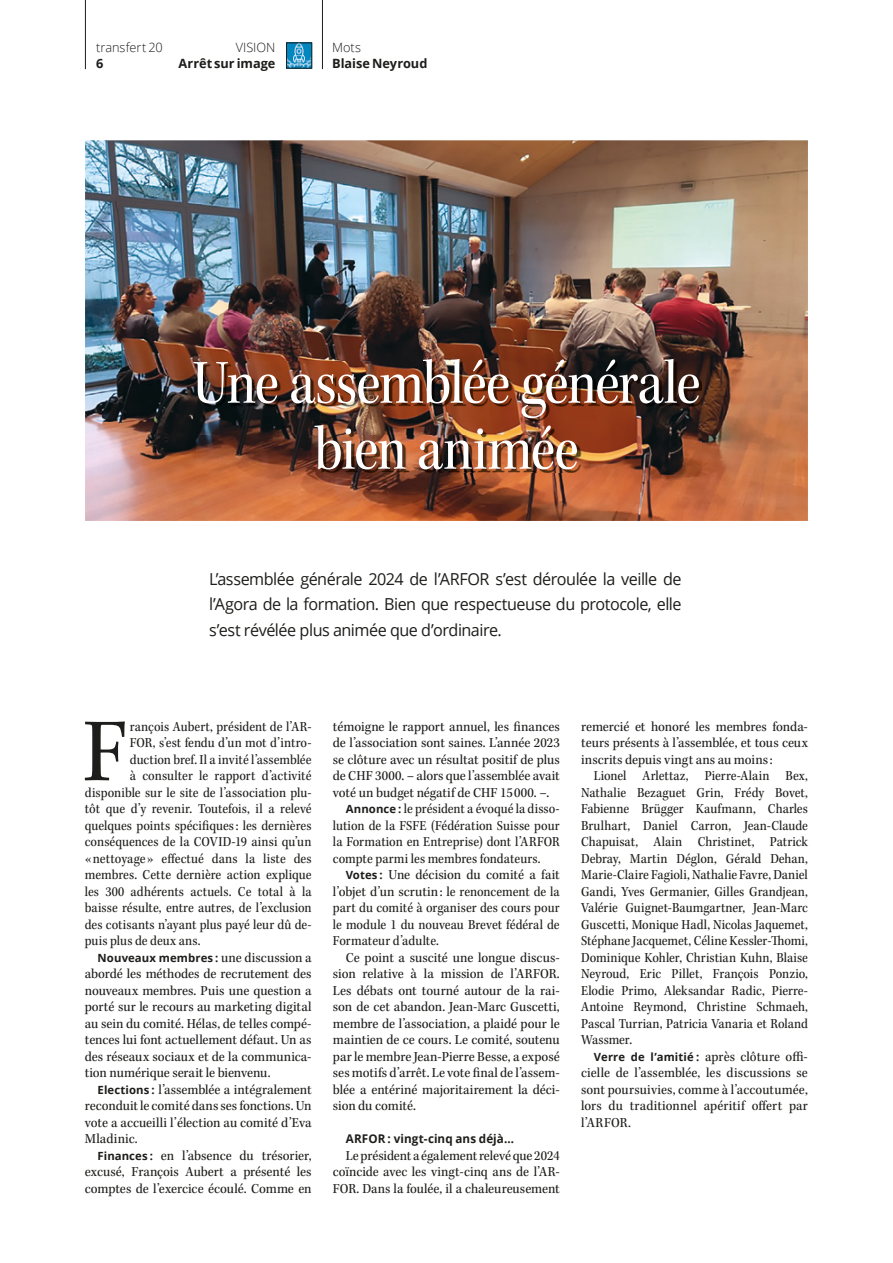
<style>
.page{position:relative;width:893px;height:1263px;background:#fff}
.page>*{position:absolute;margin:0;border:0;box-sizing:border-box;transform-origin:0 0}
.t1{font:93.15px "Kepler Std Scn";color:#1d1d1b}
.t2{font:64.5px/66px "Kepler Std Scn Subh";letter-spacing:-.025em;color:#fff;text-align:center}
.t3{font:16.5px/25.5px "Open Sans";letter-spacing:-.03em;color:#1d1d1b;text-align:justify}
.t4{font:14.25px/16.5px "Kepler Std Scn";color:#1d1d1b;text-align:justify}
.t5{font:700 12.75px "Open Sans";color:#1d1d1b}
.t6{font:300 12.75px "Open Sans";color:#1d1d1b}
.t7{font:700 12px "Open Sans";letter-spacing:.005em;color:#1d1d1b}
.t8{font:700 11.25px "Open Sans";letter-spacing:.01em;color:#1d1d1b}
.s1{font-family:"Kepler Std Scn";font-weight:400;font-size:14.25px}
.s2{font-family:"Open Sans";font-weight:700;font-size:11.25px}
</style>
<div class="page">
<img style="left:85px;top:140px;width:723px;height:381px">
<hr style="left:85px;top:0;width:1px;height:69px;background:#1d1d1b">
<img style="left:288px;top:45px;width:22px;height:22px">
<div style="left:286px;top:43px;width:26px;height:26px;border:1px solid #1d1d1b"></div>
<hr style="left:322px;top:0;width:1px;height:69px;background:#1d1d1b">
<img style="left:196px;top:362px;width:506px;height:111px">
<p class="t6" style="left:96px;top:39px;width:68px">transfert 20</p>
<p class="t5" style="left:96px;top:54px;width:9px">6</p>
<p class="t6" style="left:236px;top:39px;width:41px">VISION</p>
<p class="t5" style="left:179px;top:54px;width:98px">Arrêt sur image</p>
<p class="t6" style="left:332px;top:39px;width:31px">Mots</p>
<p class="t5" style="left:332px;top:54px;width:97px">Blaise Neyroud</p>
<h2 class="t2" style="left:192px;top:351px;width:510px">Une assemblée générale bien animée</h2>
<p class="t3" style="left:209px;top:565px;width:474px">L’assemblée générale 2024 de l’ARFOR s’est déroulée la veille de l’Agora de la formation. Bien que respectueuse du protocole, elle s’est révélée plus animée que d’ordinaire.</p>
<h1 class="t1" style="left:83px;top:699px;width:46px">F</h1>
<p class="t4" style="left:130px;top:718px;width:183px">rançois Aubert, président de l’AR-</p>
<p class="t4" style="left:130px;top:735px;width:183px">FOR, s’est fendu d’un mot d’intro-</p>
<p class="t4" style="left:130px;top:751px;width:183px">duction bref. Il a invité l’assemblée</p>
<p class="t4" style="left:130px;top:768px;width:183px">à consulter le rapport d’activité</p>
<p class="t4" style="left:85px;top:784px;width:228px">disponible sur le site de l’association plu-</p>
<p class="t4" style="left:85px;top:801px;width:228px">tôt que d’y revenir. Toutefois, il a relevé</p>
<p class="t4" style="left:85px;top:817px;width:228px">quelques points spécifiques : les dernières</p>
<p class="t4" style="left:85px;top:834px;width:228px">conséquences de la COVID-19 ainsi qu’un</p>
<p class="t4" style="left:85px;top:850px;width:228px">« nettoyage » effectué dans la liste des</p>
<p class="t4" style="left:85px;top:867px;width:228px">membres. Cette dernière action explique</p>
<p class="t4" style="left:85px;top:883px;width:228px">les 300 adhérents actuels. Ce total à la</p>
<p class="t4" style="left:85px;top:900px;width:228px">baisse résulte, entre autres, de l’exclusion</p>
<p class="t4" style="left:85px;top:916px;width:228px">des cotisants n’ayant plus payé leur dû de-</p>
<p class="t4" style="left:85px;top:933px;width:117px">puis plus de deux ans.</p>
<p class="t8" style="left:98px;top:949px;width:216px">Nouveaux membres : <span class="s1">une discussion a</span></p>
<p class="t4" style="left:85px;top:966px;width:228px">abordé les méthodes de recrutement des nouveaux membres. Puis une question a porté sur le recours au marketing digital au sein du comité. Hélas, de telles compé&shy;tences lui font actuellement défaut. Un as des réseaux sociaux et de la communica&shy;tion numérique serait le bienvenu.</p>
<p class="t4" style="left:85px;top:1081px;width:228px;text-indent:13px"><span class="s2">Elections :</span> l’assemblée a intégralement reconduit le comité dans ses fonctions. Un vote a accueilli l’élection au comité d’Eva Mladinic.</p>
<p class="t4" style="left:85px;top:1147px;width:228px;text-indent:13px"><span class="s2">Finances :</span> en l’absence du trésorier, excusé, François Aubert a présenté les comptes de l’exercice écoulé. Comme en</p>
<p class="t4" style="left:333px;top:718px;width:228px">témoigne le rapport annuel, les finances</p>
<p class="t4" style="left:333px;top:735px;width:228px">de l’association sont saines. L’année 2023</p>
<p class="t4" style="left:333px;top:751px;width:228px">se clôture avec un résultat positif de plus</p>
<p class="t4" style="left:333px;top:768px;width:228px">de CHF 3000. – alors que l’assemblée avait</p>
<p class="t4" style="left:333px;top:784px;width:218px">voté un budget négatif de CHF 15 000. –.</p>
<p class="t4" style="left:346px;top:801px;width:216px"><span class="s2">Annonce :</span> le président a évoqué la disso-</p>
<p class="t4" style="left:333px;top:817px;width:228px">lution de la FSFE (Fédération Suisse pour</p>
<p class="t4" style="left:333px;top:834px;width:228px">la Formation en Entreprise) dont l’ARFOR</p>
<p class="t4" style="left:333px;top:850px;width:209px">compte parmi les membres fondateurs.</p>
<p class="t4" style="left:346px;top:867px;width:216px"><span class="s2">Votes :</span> Une décision du comité a fait</p>
<p class="t4" style="left:333px;top:883px;width:228px">l’objet d’un scrutin : le renoncement de la</p>
<p class="t4" style="left:333px;top:900px;width:228px">part du comité à organiser des cours pour</p>
<p class="t4" style="left:333px;top:916px;width:228px">le module 1 du nouveau Brevet fédéral de</p>
<p class="t4" style="left:333px;top:933px;width:108px">Formateur d’adulte.</p>
<p class="t4" style="left:346px;top:949px;width:216px">Ce point a suscité une longue discus-</p>
<p class="t4" style="left:333px;top:966px;width:228px">sion relative à la mission de l’ARFOR.</p>
<p class="t4" style="left:333px;top:982px;width:228px">Les débats ont tourné autour de la rai-</p>
<p class="t4" style="left:333px;top:999px;width:228px">son de cet abandon. Jean-Marc Guscetti,</p>
<p class="t4" style="left:333px;top:1015px;width:228px">membre de l’association, a plaidé pour le</p>
<p class="t4" style="left:333px;top:1032px;width:228px">maintien de ce cours. Le comité, soutenu</p>
<p class="t4" style="left:333px;top:1048px;width:228px">par le membre Jean-Pierre Besse, a exposé</p>
<p class="t4" style="left:333px;top:1065px;width:228px">ses motifs d’arrêt. Le vote final de l’assem-</p>
<p class="t4" style="left:333px;top:1081px;width:228px">blée a entériné majoritairement la déci-</p>
<p class="t4" style="left:333px;top:1098px;width:85px">sion du comité.</p>
<p class="t7" style="left:346px;top:1130px;width:170px">ARFOR : vingt-cinq ans déjà…</p>
<p class="t4" style="left:333px;top:1147px;width:228px;text-indent:13px">Le président a également relevé que 2024 coïncide avec les vingt-cinq ans de l’AR-FOR. Dans la foulée, il a chaleureusement</p>
<p class="t4" style="left:581px;top:718px;width:228px">remercié et honoré les membres fonda&shy;teurs présents à l’assemblée, et tous ceux inscrits depuis vingt ans au moins :</p>
<p class="t4" style="left:581px;top:768px;width:228px;text-indent:13px">Lionel Arlettaz, Pierre-Alain Bex, Nathalie Bezaguet Grin, Frédy Bovet, Fabienne Brügger Kaufmann, Charles Brulhart, Daniel Carron, Jean-Claude Chapuisat, Alain Christinet, Patrick Debray, Martin Déglon, Gérald Dehan, Marie-Claire Fagioli, Nathalie Favre, Daniel Gandi, Yves Germanier, Gilles Grandjean, Valérie Guignet-Baumgartner, Jean-Marc Guscetti, Monique Hadl, Nicolas Jaquemet, Stéphane Jacquemet, Céline Kessler-Thomi, Dominique Kohler, Christian Kuhn, Blaise Neyroud, Eric Pillet, François Ponzio, Elodie Primo, Aleksandar Radic, Pierre-Antoine Reymond, Christine Schmaeh, Pascal Turrian, Patricia Vanaria et Roland Wassmer.</p>
<p class="t4" style="left:581px;top:1048px;width:228px;text-indent:13px"><span class="s2">Verre de l’amitié :</span> après clôture offi&shy;cielle de l’assemblée, les discussions se sont poursuivies, comme à l’accoutumée, lors du traditionnel apéritif offert par l’ARFOR.</p>
</div>
